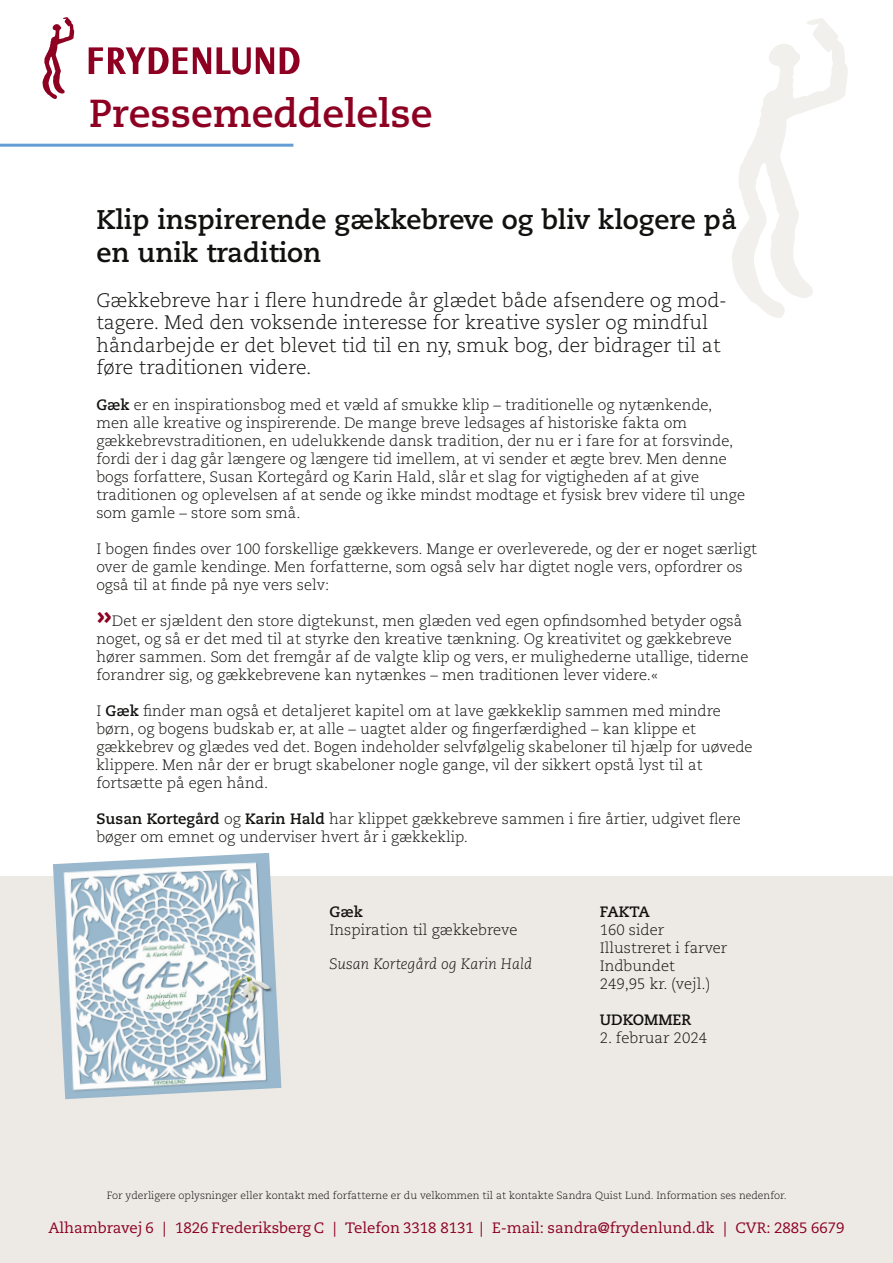
<style>
.page{position:relative;width:893px;height:1263px;background:#fff}
.page>*{position:absolute;margin:0;border:0;box-sizing:border-box;transform-origin:0 0}
.t1{font:700 39px "Caecilia LT Std";color:#8d0022}
.t2{font:700 27px/32.4px "Caecilia LT Std";color:#11110f}
.t3{font:300 19.5px/22.5px "Caecilia LT Std";color:#11110f}
.t4{font:300 15px/18px "Caecilia LT Std";color:#11110f}
.t5{font:15px "Caecilia LT Std";color:#8d0022}
.t6{font:italic 300 15px "Caecilia LT Std";color:#11110f}
.t7{font:700 15px "Caecilia LT Std";color:#11110f}
.t8{font:300 10.5px "Caecilia LT Std";color:#11110f}
.s1{font-weight:700}
.s2{font-weight:700;font-size:30px;color:#8d0022}
</style>
<div class="page">
<svg style="left:732px;top:18px;width:116px;height:300px"></svg>
<hr style="left:0;top:144px;width:293px;height:3px;background:#639dd3">
<div style="left:0;top:876px;width:893px;height:387px;background:#edeae5"></div>
<svg style="left:43px;top:17px;width:32px;height:82px"></svg>
<svg style="left:89px;top:47px;width:122px;height:27px"></svg>
<svg style="left:217px;top:47px;width:57px;height:28px"></svg>
<svg style="left:280px;top:47px;width:20px;height:27px"></svg>
<img style="left:53px;top:853px;width:228px;height:246px">
<h1 class="t1" style="left:89px;top:91px;width:345px">Pressemeddelelse</h1>
<h2 class="t2" style="left:96px;top:204px;width:642px">Klip inspirerende gækkebreve og bliv klogere på en unik tradition</h2>
<h3 class="t3" style="left:96px;top:289px;width:632px">Gækkebreve har i flere hundrede år glædet både afsendere og mod&shy;tagere. Med den voksende interesse for kreative sysler og mindful håndarbejde er det blevet tid til en ny, smuk bog, der bidrager til at føre traditionen videre.</h3>
<p class="t4" style="left:96px;top:396px;width:650px"><span class="s1">Gæk</span> er en inspirationsbog med et væld af smukke klip – traditionelle og nytænkende, men alle kreative og inspirerende. De mange breve ledsages af historiske fakta om gækkebrevstraditionen, en udelukkende dansk tradition, der nu er i fare for at forsvinde, fordi der i dag går længere og længere tid imellem, at vi sender et ægte brev. Men denne bogs forfattere, Susan Kortegård og Karin Hald, slår et slag for vigtigheden af at give traditionen og oplevelsen af at sende og ikke mindst modtage et fysisk brev videre til unge som gamle – store som små.</p>
<p class="t4" style="left:96px;top:540px;width:662px">I bogen findes over 100 forskellige gækkevers. Mange er overleverede, og der er noget særligt over de gamle kendinge. Men forfatterne, som også selv har digtet nogle vers, opfordrer os også til at finde på nye vers selv:</p>
<p class="t4" style="left:96px;top:612px;width:654px"><span class="s2">»</span>Det er sjældent den store digtekunst, men glæden ved egen opfindsomhed betyder også noget, og så er det med til at styrke den kreative tænkning. Og kreativitet og gækkebreve hører sammen. Som det fremgår af de valgte klip og vers, er mulighederne utallige, tiderne forandrer sig, og gækkebrevene kan nytænkes – men traditionen lever videre.«</p>
<p class="t4" style="left:96px;top:702px;width:658px">I <span class="s1">Gæk</span> finder man også et detaljeret kapitel om at lave gækkeklip sammen med mindre børn, og bogens budskab er, at alle – uagtet alder og fingerfærdighed – kan klippe et gækkebrev og glædes ved det. Bogen indeholder selvfølgelig skabeloner til hjælp for uøvede klippere. Men når der er brugt skabeloner nogle gange, vil der sikkert opstå lyst til at fortsætte på egen hånd.</p>
<p class="t4" style="left:96px;top:810px;width:646px"><span class="s1">Susan Kortegård</span> og <span class="s1">Karin Hald</span> har klippet gækkebreve sammen i fire årtier, udgivet flere bøger om emnet og underviser hvert år i gækkeklip.</p>
<p class="t7" style="left:330px;top:903px;width:35px">Gæk</p>
<p class="t4" style="left:330px;top:921px;width:189px">Inspiration til gækkebreve</p>
<p class="t6" style="left:330px;top:956px;width:204px">Susan Kortegård og Karin Hald</p>
<p class="t7" style="left:600px;top:903px;width:52px">FAKTA</p>
<p class="t4" style="left:600px;top:921px;width:129px">160 sider<br>Illustreret i farver<br>Indbundet<br>249,95 kr. (vejl.)</p>
<p class="t7" style="left:600px;top:1011px;width:93px">UDKOMMER</p>
<p class="t4" style="left:600px;top:1029px;width:109px">2. februar 2024</p>
<p class="t8" style="left:107px;top:1189px;width:681px">For yderligere oplysninger eller kontakt med forfatterne er du velkommen til at kontakte Sandra Quist Lund. Information ses nedenfor.</p>
<p class="t5" style="left:48px;top:1219px;width:797px">Alhambravej 6 | 1826 Frederiksberg C | Telefon 3318 8131 | E-mail: sandra@frydenlund.dk | CVR: 2885 6679</p>
</div>
